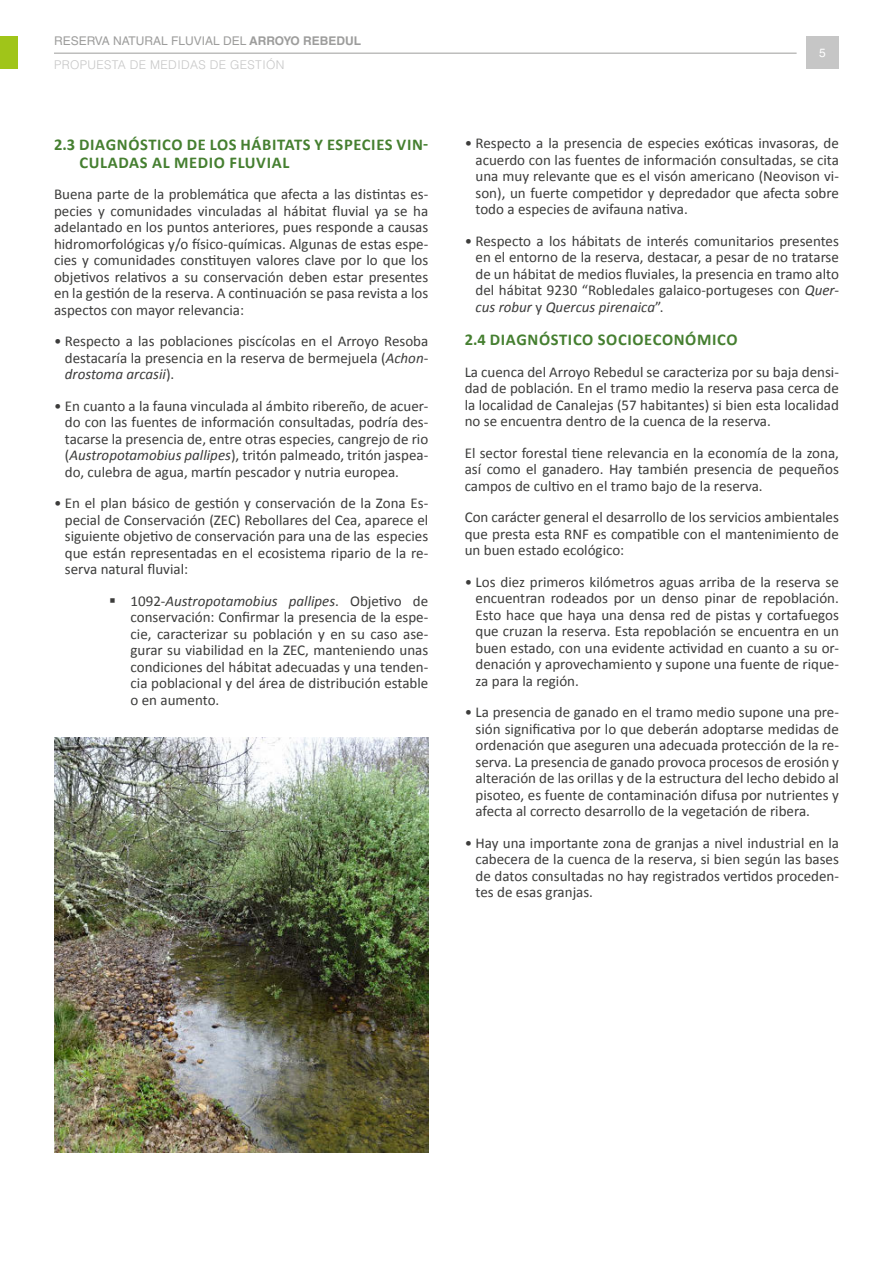
<style>
.page{position:relative;width:893px;height:1263px;background:#fff}
.page>*{position:absolute;margin:0;border:0;box-sizing:border-box;transform-origin:0 0}
.t1{font:700 16.5px/18.1px "Calibri";letter-spacing:.04em;color:#457f30}
.t2{font:15px/16.5px "Calibri";color:#3c3c3b;text-align:justify}
.t3{font:300 12px/24.5px "Helvetica LT Std";letter-spacing:.03em;color:#c6c6c6}
.t4{font:12px "Helvetica LT Std";color:#fff}
.s1{font-weight:400;color:#9d9d9c}
.s2{font-weight:700;color:#9d9d9c}
.s3{font-style:italic}
</style>
<div class="page">
<hr style="left:54px;top:53px;width:743px;height:1px;background:#9d9d9c">
<div style="left:0;top:36px;width:18px;height:33px;background:#a0c519"></div>
<div style="left:806px;top:36px;width:33px;height:33px;background:#c6c6c6"></div>
<img style="left:54px;top:738px;width:374px;height:414px">
<p class="t3" style="left:54px;top:28px;width:309px"><span class="s1">RESERVA NATURAL FLUVIAL DEL</span> <span class="s2">ARROYO REBEDUL<br></span>PROPUESTA DE MEDIDAS DE GESTIÓN</p>
<p class="t1" style="left:80px;top:134px;width:350px;text-indent:-26px">2.3 DIAGNÓSTICO DE LOS HÁBITATS Y ESPECIES VIN-<br>CULADAS AL MEDIO FLUVIAL</p>
<p class="t2" style="left:54px;top:185px;width:376px">Buena parte de la problemática que afecta a las distintas es&shy;pecies y comunidades vinculadas al hábitat fluvial ya se ha adelantado en los puntos anteriores, pues responde a causas hidromorfológicas y/o físico-químicas. Algunas de estas espe&shy;cies y comunidades constituyen valores clave por lo que los objetivos relativos a su conservación deben estar presentes en la gestión de la reserva. A continuación se pasa revista a los aspectos con mayor relevancia:</p>
<p class="t2" style="left:65px;top:332px;width:365px;text-indent:-11px">• Respecto a las poblaciones piscícolas en el Arroyo Resoba destacaría la presencia en la reserva de bermejuela (<span class="s3">Achon&shy;drostoma arcasii</span>).</p>
<p class="t2" style="left:65px;top:397px;width:365px;text-indent:-11px">• En cuanto a la fauna vinculada al ámbito ribereño, de acuer&shy;do con las fuentes de información consultadas, podría des&shy;tacarse la presencia de, entre otras especies, cangrejo de rio (<span class="s3">Austropotamobius pallipes</span>), tritón palmeado, tritón jaspea&shy;do, culebra de agua, martín pescador y nutria europea.</p>
<p class="t2" style="left:65px;top:494px;width:365px;text-indent:-11px">• En el plan básico de gestión y conservación de la Zona Es&shy;pecial de Conservación (ZEC) Rebollares del Cea, aparece el siguiente objetivo de conservación para una de las especies que están representadas en el ecosistema ripario de la re&shy;serva natural fluvial:</p>
<p class="t2" style="left:131px;top:592px;width:299px;text-indent:-21px">▪ 1092-<span class="s3">Austropotamobius pallipes</span>. Objetivo de conservación: Confirmar la presencia de la espe&shy;cie, caracterizar su población y en su caso ase&shy;gurar su viabilidad en la ZEC, manteniendo unas condiciones del hábitat adecuadas y una tenden&shy;cia poblacional y del área de distribución estable o en aumento.</p>
<p class="t4" style="left:819px;top:46px;width:8px">5</p>
<p class="t2" style="left:475px;top:134px;width:365px;text-indent:-11px">• Respecto a la presencia de especies exóticas invasoras, de acuerdo con las fuentes de información consultadas, se cita una muy relevante que es el visón americano (Neovison vi&shy;son), un fuerte competidor y depredador que afecta sobre todo a especies de avifauna nativa.</p>
<p class="t2" style="left:475px;top:232px;width:365px;text-indent:-11px">• Respecto a los hábitats de interés comunitarios presentes en el entorno de la reserva, destacar, a pesar de no tratarse de un hábitat de medios fluviales, la presencia en tramo alto del hábitat 9230 “Robledales galaico-portugeses con <span class="s3">Quer&shy;cus robur</span> y <span class="s3">Quercus pirenaica</span>”.</p>
<p class="t1" style="left:465px;top:330px;width:274px">2.4 DIAGNÓSTICO SOCIOECONÓMICO</p>
<p class="t2" style="left:465px;top:363px;width:376px">La cuenca del Arroyo Rebedul se caracteriza por su baja densi&shy;dad de población. En el tramo medio la reserva pasa cerca de la localidad de Canalejas (57 habitantes) si bien esta localidad no se encuentra dentro de la cuenca de la reserva.</p>
<p class="t2" style="left:465px;top:444px;width:376px">El sector forestal tiene relevancia en la economía de la zona, así como el ganadero. Hay también presencia de pequeños campos de cultivo en el tramo bajo de la reserva.</p>
<p class="t2" style="left:465px;top:508px;width:376px">Con carácter general el desarrollo de los servicios ambientales que presta esta RNF es compatible con el mantenimiento de un buen estado ecológico:</p>
<p class="t2" style="left:475px;top:573px;width:365px;text-indent:-11px">• Los diez primeros kilómetros aguas arriba de la reserva se encuentran rodeados por un denso pinar de repoblación.<br>Esto hace que haya una densa red de pistas y cortafuegos que cruzan la reserva. Esta repoblación se encuentra en un buen estado, con una evidente actividad en cuanto a su or&shy;denación y aprovechamiento y supone una fuente de rique&shy;za para la región.</p>
<p class="t2" style="left:475px;top:703px;width:365px;text-indent:-11px">• La presencia de ganado en el tramo medio supone una pre&shy;sión significativa por lo que deberán adoptarse medidas de ordenación que aseguren una adecuada protección de la re&shy;serva. La presencia de ganado provoca procesos de erosión y alteración de las orillas y de la estructura del lecho debido al pisoteo, es fuente de contaminación difusa por nutrientes y afecta al correcto desarrollo de la vegetación de ribera.</p>
<p class="t2" style="left:475px;top:834px;width:365px;text-indent:-11px">• Hay una importante zona de granjas a nivel industrial en la cabecera de la cuenca de la reserva, si bien según las bases de datos consultadas no hay registrados vertidos proceden&shy;tes de esas granjas.</p>
</div>
